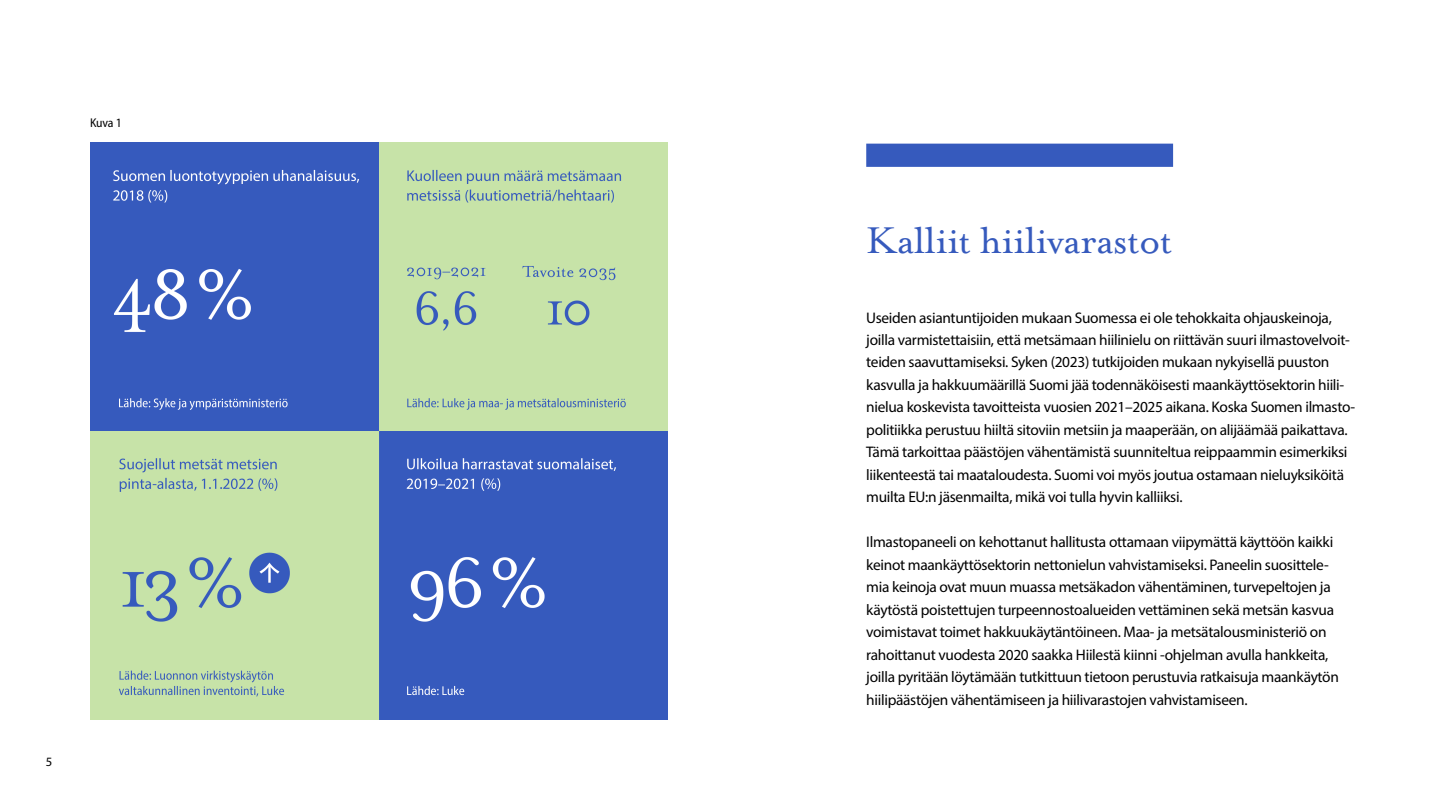
<style>
.page{position:relative;width:1440px;height:810px;background:#fff}
.page>*{position:absolute;margin:0;border:0;box-sizing:border-box;transform-origin:0 0}
.t1{font:42.75px "Mrs Eaves OT";letter-spacing:-.015em;color:#365abd}
.Leipis{font:15.38px/22.5px "Myriad Pro";letter-spacing:-.02em;color:#000}
.Kuvateksti{font:12.75px "Myriad Variable Concept";color:#000}
.t2{font:12.75px "Myriad Pro";color:#000}
</style>
<div class="page">
<div style="left:866px;top:144px;width:307px;height:23px;background:#365abd"></div>
<img style="left:90px;top:143px;width:577px;height:577px">
<p class="Kuvateksti" style="left:90px;top:115px;width:34px">Kuva 1</p>
<p class="t2" style="left:46px;top:754px;width:8px">5</p>
<h2 class="t1" style="left:866px;top:215px;width:308px">Kalliit hiilivarastot</h2>
<p class="Leipis" style="left:866px;top:306px;width:490px">Useiden asiantuntijoiden mukaan Suomessa ei ole tehokkaita ohjauskeinoja, joilla varmistettaisiin, että metsämaan hiilinielu on riittävän suuri ilmastovelvoit&shy;teiden saavuttamiseksi. Syken (2023) tutkijoiden mukaan nykyisellä puuston kasvulla ja hakkuumäärillä Suomi jää todennäköisesti maankäyttösektorin hiili&shy;nielua koskevista tavoitteista vuosien 2021–2025 aikana. Koska Suomen ilmasto&shy;politiikka perustuu hiiltä sitoviin metsiin ja maaperään, on alijäämää paikattava.<br>Tämä tarkoittaa päästöjen vähentämistä suunniteltua reippaammin esimerkiksi liikenteestä tai maataloudesta. Suomi voi myös joutua ostamaan nieluyksiköitä muilta EU:n jäsenmailta, mikä voi tulla hyvin kalliiksi.</p>
<p class="Leipis" style="left:866px;top:531px;width:474px">Ilmastopaneeli on kehottanut hallitusta ottamaan viipymättä käyttöön kaikki keinot maankäyttösektorin nettonielun vahvistamiseksi. Paneelin suosittele&shy;mia keinoja ovat muun muassa metsäkadon vähentäminen, turvepeltojen ja käytöstä poistettujen turpeennostoalueiden vettäminen sekä metsän kasvua voimistavat toimet hakkuukäytäntöineen. Maa- ja metsätalousministeriö on rahoittanut vuodesta 2020 saakka Hiilestä kiinni -ohjelman avulla hankkeita, joilla pyritään löytämään tutkittuun tietoon perustuvia ratkaisuja maankäytön hiilipäästöjen vähentämiseen ja hiilivarastojen vahvistamiseen.</p>
</div>
